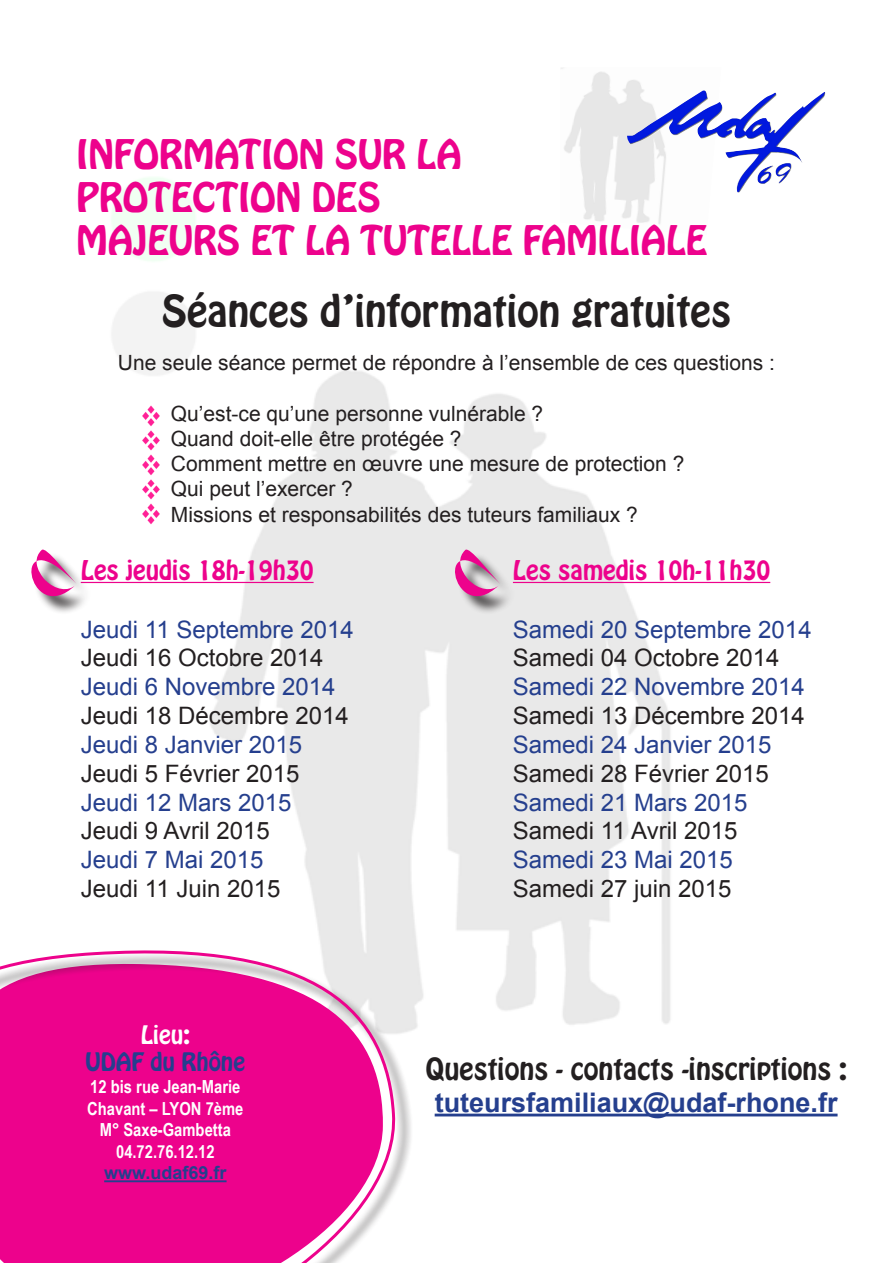
<style>
.page{position:relative;width:893px;height:1263px;background:#fff}
.page>*{position:absolute;margin:0;border:0;box-sizing:border-box;transform-origin:0 0}
.t1{font:39px "Hobo Std";color:#231f20}
.t2{font:36px "Hobo Std";color:#ed028c}
.t3{font:27px "Hobo Std";color:#231f20}
.t4{font:700 27px "Arial";color:#253f8e}
.t5{font:24px "Arial";color:#231f20}
.t6{font:24px "Arial";color:#253f8e}
.t7{font:24px "Hobo Std";color:#ed028c}
.t8{font:22.5px "Hobo Std";color:#253f8e}
.t9{font:22.5px "Hobo Std";color:#fff}
.t10{font:21px "Arial";color:#231f20}
.t11{font:700 18px "Arial Narrow";color:#fff}
.t12{font:700 18px "Arial";color:#253f8e}
</style>
<div class="page">
<div style="left:458px;top:552px;width:59px;height:63px;background:#231f20;opacity:.75"></div>
<svg style="left:430px;top:512px;width:70px;height:120px;background:#e1cfda"></svg>
<img style="left:561px;top:68px;width:144px;height:157px">
<img style="left:142px;top:405px;width:18px;height:120px">
<hr style="left:435px;top:1113px;width:402px;height:3px;background:#253f8e">
<div style="left:0;top:953px;width:413px;height:310px;background:#231f20;opacity:.75"></div>
<svg style="left:0;top:936px;width:403px;height:327px;background:#ed33a0"></svg>
<hr style="left:104px;top:1180px;width:123px;height:2px;background:#253f8e">
<img style="left:627px;top:91px;width:199px;height:101px">
<hr style="left:81px;top:582px;width:233px;height:1px;background:#ed028c">
<hr style="left:513px;top:582px;width:257px;height:1px;background:#ed028c">
<div style="left:34px;top:552px;width:59px;height:63px;background:#231f20;opacity:.75"></div>
<svg style="left:31px;top:549px;width:46px;height:66px"></svg>
<p class="t2" style="left:77px;top:129px;width:386px">INFORMATION SUR LA</p>
<p class="t2" style="left:77px;top:172px;width:306px">PROTECTION DES</p>
<p class="t2" style="left:77px;top:216px;width:632px">MAJEURS ET LA TUTELLE FAMILIALE</p>
<p class="t1" style="left:162px;top:284px;width:571px">Séances d’information gratuites</p>
<p class="t10" style="left:118px;top:349px;width:659px">Une seule séance permet de répondre à l’ensemble de ces questions :</p>
<p class="t10" style="left:171px;top:400px;width:374px">Qu’est-ce qu’une personne vulnérable ?</p>
<p class="t10" style="left:171px;top:425px;width:292px">Quand doit-elle être protégée ?</p>
<p class="t10" style="left:171px;top:450px;width:515px">Comment mettre en œuvre une mesure de protection ?</p>
<p class="t10" style="left:171px;top:475px;width:184px">Qui peut l’exercer ?</p>
<p class="t10" style="left:171px;top:500px;width:468px">Missions et responsabilités des tuteurs familiaux ?</p>
<p class="t7" style="left:81px;top:554px;width:234px">Les jeudis 18h-19h30</p>
<p class="t7" style="left:513px;top:554px;width:259px">Les samedis 10h-11h30</p>
<p class="t6" style="left:81px;top:613px;width:275px">Jeudi 11 Septembre 2014</p>
<p class="t6" style="left:513px;top:613px;width:300px">Samedi 20 Septembre 2014</p>
<p class="t5" style="left:81px;top:642px;width:244px">Jeudi 16 Octobre 2014</p>
<p class="t5" style="left:513px;top:642px;width:268px">Samedi 04 Octobre 2014</p>
<p class="t6" style="left:81px;top:671px;width:256px">Jeudi 6 Novembre 2014</p>
<p class="t6" style="left:513px;top:671px;width:294px">Samedi 22 Novembre 2014</p>
<p class="t5" style="left:81px;top:700px;width:270px">Jeudi 18 Décembre 2014</p>
<p class="t5" style="left:513px;top:700px;width:294px">Samedi 13 Décembre 2014</p>
<p class="t6" style="left:81px;top:729px;width:223px">Jeudi 8 Janvier 2015</p>
<p class="t6" style="left:513px;top:729px;width:260px">Samedi 24 Janvier 2015</p>
<p class="t5" style="left:81px;top:757px;width:220px">Jeudi 5 Février 2015</p>
<p class="t5" style="left:513px;top:757px;width:258px">Samedi 28 Février 2015</p>
<p class="t6" style="left:81px;top:786px;width:212px">Jeudi 12 Mars 2015</p>
<p class="t6" style="left:513px;top:786px;width:236px">Samedi 21 Mars 2015</p>
<p class="t5" style="left:81px;top:815px;width:191px">Jeudi 9 Avril 2015</p>
<p class="t5" style="left:513px;top:815px;width:226px">Samedi 11 Avril 2015</p>
<p class="t6" style="left:81px;top:844px;width:184px">Jeudi 7 Mai 2015</p>
<p class="t6" style="left:513px;top:844px;width:222px">Samedi 23 Mai 2015</p>
<p class="t5" style="left:81px;top:873px;width:201px">Jeudi 11 Juin 2015</p>
<p class="t5" style="left:513px;top:873px;width:220px">Samedi 27 juin 2015</p>
<p class="t9" style="left:141px;top:1019px;width:51px">Lieu:</p>
<p class="t8" style="left:86px;top:1046px;width:161px">UDAF du Rhône</p>
<p class="t11" style="left:90px;top:1073px;width:152px">12 bis rue Jean-Marie</p>
<p class="t11" style="left:87px;top:1094px;width:158px">Chavant – LYON 7ème</p>
<p class="t11" style="left:100px;top:1116px;width:133px">M° Saxe-Gambetta</p>
<p class="t11" style="left:116px;top:1138px;width:100px">04.72.76.12.12</p>
<p class="t12" style="left:104px;top:1161px;width:124px">www.udaf69.fr</p>
<p class="t3" style="left:425px;top:1050px;width:424px">Questions - contacts -inscriptions :</p>
<p class="t4" style="left:435px;top:1085px;width:404px">tuteursfamiliaux@udaf-rhone.fr</p>
</div>
